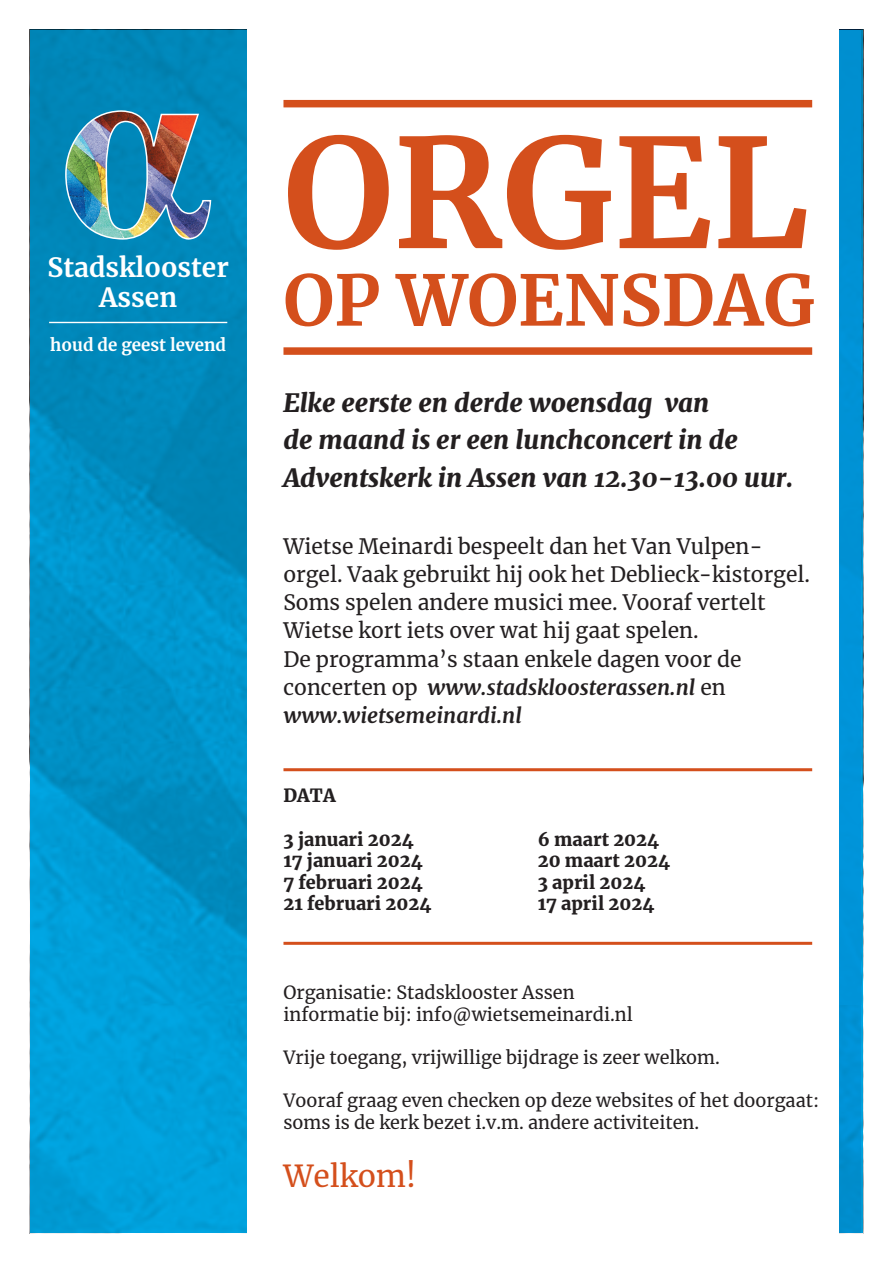
<style>
.page{position:relative;width:893px;height:1263px;background:#fff}
.page>*{position:absolute;margin:0;border:0;box-sizing:border-box;transform-origin:0 0}
.t1{font:700 150.6px "Merriweather";color:#d44f1c}
.t2{font:700 69.6px "Merriweather";color:#d44f1c}
.t3{font:30px "Merriweather";color:#d44f1c}
.t4{font:700 26.25px/29.5px "Merriweather";color:#fff;text-align:center}
.t5{font:italic 900 25.5px/37.5px "Merriweather";color:#231f20}
.t6{font:21px/28.2px "Merriweather";color:#231f20}
.t7{font:18px/21.6px "Merriweather";color:#231f20}
.t8{font:900 18px/21.6px "Merriweather";color:#231f20}
.t9{font:700 16.8px "Merriweather";color:#fff}
.s1{font-weight:700;font-style:italic}
</style>
<div class="page">
<div style="left:283px;top:100px;width:529px;height:7px;background:#d44f1c"></div>
<div style="left:283px;top:347px;width:529px;height:8px;background:#d44f1c"></div>
<hr style="left:283px;top:768px;width:529px;height:3px;background:#d44f1c">
<hr style="left:283px;top:942px;width:529px;height:3px;background:#d44f1c">
<svg style="left:30px;top:30px;width:217px;height:1203px;background:#0092c8"></svg>
<div style="left:839px;top:30px;width:24px;height:1203px;background:#0092d5"></div>
<hr style="left:49px;top:322px;width:178px;height:1px;background:#fff">
<img style="left:64px;top:110px;width:148px;height:130px">
<p class="t4" style="left:48px;top:252px;width:183px">Stadsklooster<br>Assen</p>
<p class="t9" style="left:50px;top:333px;width:177px">houd de geest levend</p>
<h1 class="t1" style="left:283px;top:89px;width:526px">ORGEL</h1>
<h2 class="t2" style="left:283px;top:252px;width:525px">op woensdag</h2>
<p class="t5" style="left:283px;top:383px;width:512px">Elke eerste en derde woensdag van<br>de maand is er een lunchconcert in de<br>Adventskerk in Assen van 12.30-13.00 uur.</p>
<p class="t6" style="left:283px;top:531px;width:528px">Wietse Meinardi bespeelt dan het Van Vulpen&shy;orgel. Vaak gebruikt hij ook het Deblieck-kistorgel.<br>Soms spelen andere musici mee. Vooraf vertelt Wietse kort iets over wat hij gaat spelen.<br>De programma’s staan enkele dagen voor de concerten op <span class="s1">www.stadskloosterassen.nl</span> en <span class="s1">www.wietsemeinardi.nl</span></p>
<p class="t8" style="left:283px;top:784px;width:54px">DATA</p>
<p class="t8" style="left:283px;top:828px;width:150px">3 januari 2024<br>17 januari 2024<br>7 februari 2024<br>21 februari 2024</p>
<p class="t8" style="left:538px;top:828px;width:134px">6 maart 2024<br>20 maart 2024<br>3 april 2024<br>17 april 2024</p>
<p class="t7" style="left:283px;top:981px;width:351px">Organisatie: Stadsklooster Assen informatie bij: info@wietsemeinardi.nl</p>
<p class="t7" style="left:283px;top:1046px;width:438px">Vrije toegang, vrijwillige bijdrage is zeer welkom.</p>
<p class="t7" style="left:283px;top:1089px;width:537px">Vooraf graag even checken op deze websites of het doorgaat: soms is de kerk bezet i.v.m. andere activiteiten.</p>
<h3 class="t3" style="left:283px;top:1155px;width:135px">Welkom!</h3>
</div>
